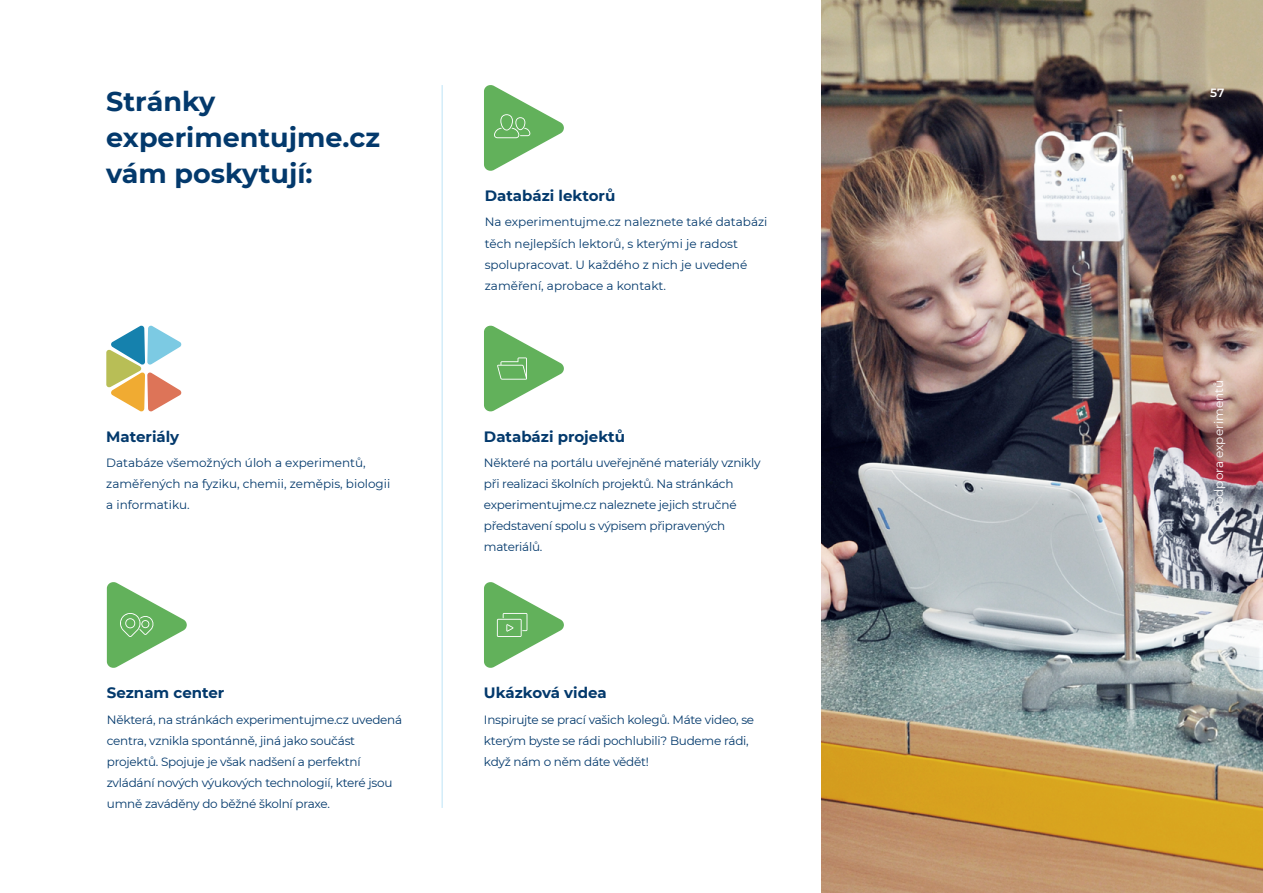
<style>
.page{position:relative;width:1263px;height:893px;background:#fff}
.page>*{position:absolute;margin:0;border:0;box-sizing:border-box;transform-origin:0 0}
.t1{font:700 27px/36px "Montserrat";color:#03396c}
.t2{font:700 15px "Montserrat";color:#03396c}
.t3{font:12px/21px "Montserrat";letter-spacing:-.02em;color:#03396c}
.t4{font:12px/21px "Montserrat";color:#03396c}
.t5{font:12px "Montserrat";color:#fff}
.t6{font:600 12px "Montserrat";color:#fff}
</style>
<div class="page">
<img style="left:821px;top:0;width:442px;height:893px">
<svg style="left:484px;top:582px;width:80px;height:86px"></svg>
<svg style="left:484px;top:325px;width:80px;height:87px"></svg>
<svg style="left:107px;top:582px;width:80px;height:86px"></svg>
<svg style="left:484px;top:85px;width:80px;height:86px"></svg>
<hr style="left:442px;top:85px;width:1px;height:723px;background:#bde4f7">
<svg style="left:106px;top:326px;width:75px;height:86px"></svg>
<h1 class="t1" style="left:106px;top:82px;width:275px">Stránky experimentujme.cz vám poskytují:</h1>
<p class="t2" style="left:106px;top:426px;width:74px">Materiály</p>
<p class="t4" style="left:106px;top:452px;width:285px">Databáze všemožných úloh a experimentů, zaměřených na fyziku, chemii, zeměpis, biologii a informatiku.</p>
<p class="t2" style="left:107px;top:682px;width:119px">Seznam center</p>
<p class="t3" style="left:107px;top:708px;width:297px">Některá, na stránkách experimentujme.cz uvedená centra, vznikla spontánně, jiná jako součást projektů. Spojuje je však nadšení a perfektní zvládání nových výukových technologií, které jsou umně zaváděny do běžné školní praxe.</p>
<p class="t2" style="left:485px;top:185px;width:132px">Databázi lektorů</p>
<p class="t4" style="left:485px;top:211px;width:284px">Na experimentujme.cz naleznete také databázi těch nejlepších lektorů, s kterými je radost spolupracovat. U každého z nich je uvedené zaměření, aprobace a kontakt.</p>
<p class="t2" style="left:484px;top:426px;width:143px">Databázi projektů</p>
<p class="t3" style="left:484px;top:452px;width:278px">Některé na portálu uveřejněné materiály vznikly při realizaci školních projektů. Na stránkách experimentujme.cz naleznete jejich stručné představení spolu s výpisem připravených materiálů.</p>
<p class="t2" style="left:484px;top:682px;width:124px">Ukázková videa</p>
<p class="t3" style="left:484px;top:708px;width:272px">Inspirujte se prací vašich kolegů. Máte video, se kterým byste se rádi pochlubili? Budeme rádi, když nám o něm dáte vědět!</p>
<p class="t6" style="left:1210px;top:84px;width:16px">57</p>
<p class="t5" style="left:1210px;top:513px;width:134px;rotate:-90deg">Podpora experimentů</p>
</div>
